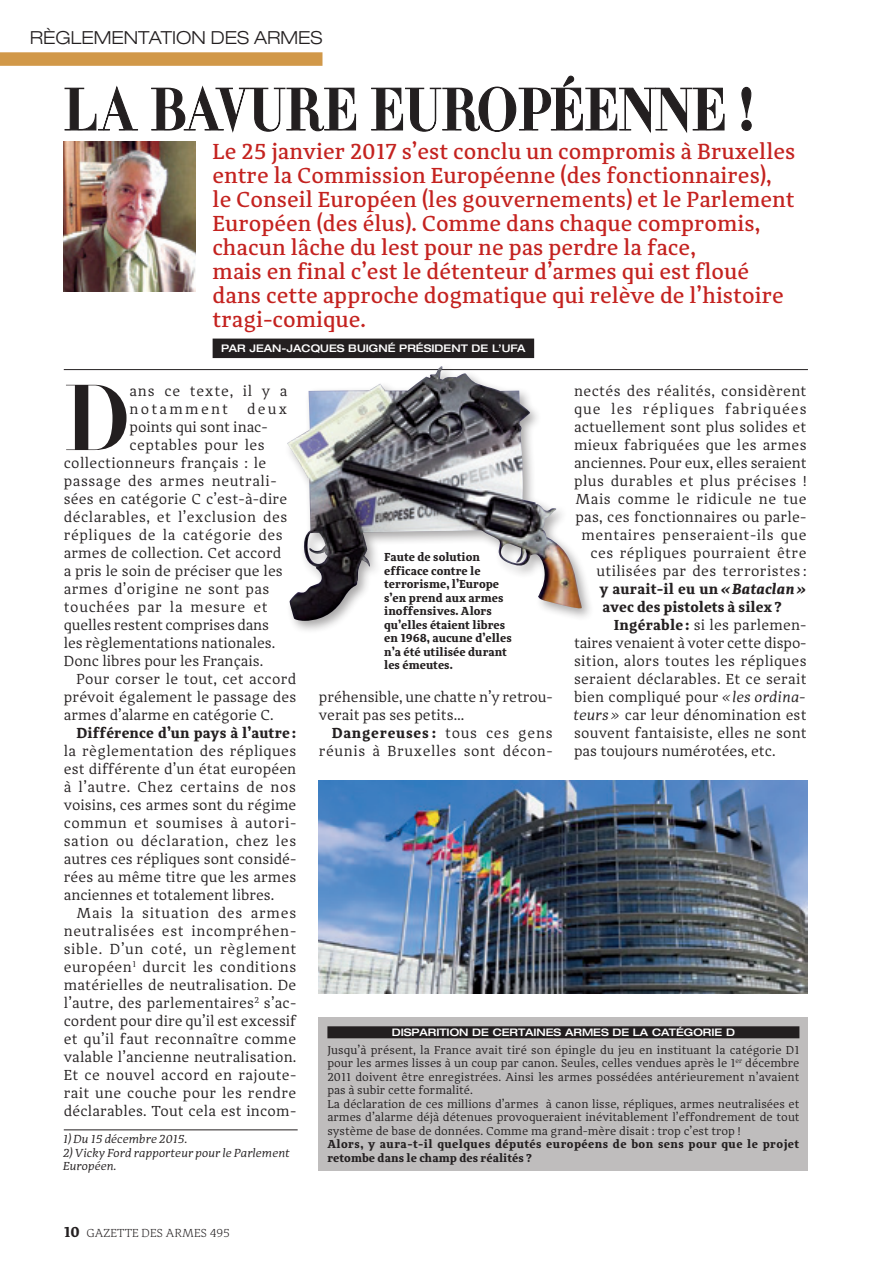
<style>
.page{position:relative;width:893px;height:1263px;background:#fff}
.page>*{position:absolute;margin:0;border:0;box-sizing:border-box;transform-origin:0 0}
.GA-Texte___Lettrine{font:87px "Domani CP";color:#231f20}
.Réglo-Titre{font:55.5px "Domani CP";letter-spacing:.01em;color:#231f20;scale:.93 1}
.GA-Châpo{font:500 22.5px/24px "Adagio Serif";color:#c4221f}
.t1{font:300 expanded 18px "Helvetica Neue";color:#231f20}
.GA-Texte_courant{font:15px/18px "Adagio Serif";letter-spacing:.015em;color:#231f20;text-align:justify}
.GA-Texte___Lettrine-2{font:15px "Adagio Serif";letter-spacing:.025em;color:#231f20}
.GA-Texte___Lettrine-3{font:15px "Adagio Serif";color:#231f20}
.GA-Texte_courant-2{font:15px "Adagio Serif";letter-spacing:.035em;color:#231f20}
.GA-Texte_courant-3{font:15px/18px "Adagio Serif";letter-spacing:-.005em;color:#231f20}
.GA-Texte_courant-4{font:15px/18px "Adagio Serif";letter-spacing:.04em;color:#231f20;text-align:right}
.GA-Texte_courant-5{font:700 15px "Adagio Serif";color:#231f20}
.GA-Texte___Lettrine-4{font:15px "Adagio Serif";letter-spacing:-.005em;color:#231f20}
.GA-Texte___Lettrine-5{font:15px "Adagio Serif";letter-spacing:-.01em;color:#231f20}
.GA-Texte_courant-6{font:15px "Adagio Serif";letter-spacing:.07em;color:#231f20}
.GA-Texte___Lettrine-6{font:15px/18px "Adagio Serif";letter-spacing:.095em;color:#231f20}
.GA-Texte___Lettrine-7{font:15px "Adagio Serif";letter-spacing:.045em;color:#231f20}
.GA-Légende{font:700 12px/13.5px "Adagio Serif";color:#231f20}
.GA-Notes{font:italic 12px/13.5px "Adagio Serif";color:#231f20}
.t2{font:300 12px "Adagio Serif";letter-spacing:.01em;color:#231f20}
.Réglo-Texte_encadré{font:11.85px/13.5px "Adagio Serif";color:#231f20;text-align:justify}
.Réglo-Texte_encadré-2{font:700 11.85px/13.5px "Adagio Serif";letter-spacing:.035em;color:#231f20}
.GA-Auteur_Article{font:500 expanded 10.5px "Helvetica Neue";color:#fff}
.Reglo-Titre_encadré{font:500 expanded 10.35px "Helvetica Neue";color:#fff}
.s1{font-weight:700}
.s2{font-weight:700;font-size:15px}
.s3{font-style:italic}
</style>
<div class="page">
<div style="left:0;top:52px;width:322px;height:14px;background:#d19849"></div>
<svg style="left:64px;top:85px;width:293px;height:48px"></svg>
<svg style="left:371px;top:75px;width:354px;height:58px"></svg>
<svg style="left:741px;top:86px;width:11px;height:45px"></svg>
<div style="left:213px;top:339px;width:321px;height:19px;background:#231f20"></div>
<hr style="left:64px;top:369px;width:744px;height:1px;background:#231f20">
<img style="left:64px;top:141px;width:132px;height:150px">
<hr style="left:64px;top:1129px;width:234px;height:1px;background:#231f20">
<div style="left:319px;top:1017px;width:489px;height:153px;background:#bfbdbd"></div>
<div style="left:327px;top:1026px;width:472px;height:12px;background:#231f20"></div>
<div style="left:283px;top:362px;width:311px;height:272px;background:#231f20;opacity:.4"></div>
<img style="left:287px;top:366px;width:295px;height:255px">
<img style="left:319px;top:780px;width:489px;height:213px">
<p class="t1" style="left:30px;top:27px;width:294px">RÈGLEMENTATION DES ARMES</p>
<p class="Réglo-Titre" style="left:64px;top:75px;width:743px">LA BAVURE EUROPÉENNE !</p>
<p class="GA-Châpo" style="left:213px;top:140px;width:584px">Le 25 janvier 2017 s’est conclu un compromis à Bruxelles entre la Commission Européenne (des fonctionnaires), le Conseil Européen (les gouvernements) et le Parlement Européen (des élus). Comme dans chaque compromis, chacun lâche du lest pour ne pas perdre la face,<br>mais en final c’est le détenteur d’armes qui est floué dans cette approche dogmatique qui relève de l’histoire tragi-comique.</p>
<p class="GA-Auteur_Article" style="left:221px;top:342px;width:306px">PAR JEAN-JACQUES BUIGNÉ PRÉSIDENT DE L’UFA</p>
<p class="GA-Texte___Lettrine" style="left:64px;top:364px;width:67px">D</p>
<p class="GA-Texte___Lettrine-6" style="left:130px;top:382px;width:159px">ans ce texte, il y a notamment</p>
<p class="GA-Texte___Lettrine-2" style="left:247px;top:400px;width:42px">deux</p>
<p class="GA-Texte___Lettrine-3" style="left:130px;top:418px;width:140px">points qui sont inac-</p>
<p class="GA-Texte___Lettrine-2" style="left:130px;top:436px;width:137px">ceptables pour les</p>
<p class="GA-Texte___Lettrine-2" style="left:64px;top:454px;width:204px">collectionneurs français : le</p>
<p class="GA-Texte___Lettrine-2" style="left:64px;top:472px;width:214px">passage des armes neutrali-</p>
<p class="GA-Texte___Lettrine-2" style="left:64px;top:490px;width:225px">sées en catégorie C c’est-à-dire</p>
<p class="GA-Texte___Lettrine-2" style="left:64px;top:508px;width:225px">déclarables, et l’exclusion des</p>
<p class="GA-Texte___Lettrine-2" style="left:64px;top:526px;width:221px">répliques de la catégorie des</p>
<p class="GA-Texte___Lettrine-2" style="left:64px;top:544px;width:219px">armes de collection. Cet accord</p>
<p class="GA-Texte___Lettrine-3" style="left:64px;top:562px;width:221px">a pris le soin de préciser que les</p>
<p class="GA-Texte___Lettrine-2" style="left:64px;top:580px;width:207px">armes d’origine ne sont pas</p>
<p class="GA-Texte___Lettrine-7" style="left:64px;top:598px;width:205px">touchées par la mesure et</p>
<p class="GA-Texte___Lettrine-5" style="left:64px;top:616px;width:207px">quelles restent comprises dans</p>
<p class="GA-Texte___Lettrine-4" style="left:64px;top:634px;width:213px">les règlementations nationales.</p>
<p class="GA-Texte___Lettrine-3" style="left:64px;top:652px;width:201px">Donc libres pour les Français.</p>
<p class="GA-Texte_courant" style="left:64px;top:670px;width:234px;text-indent:13px">Pour corser le tout, cet accord prévoit également le passage des armes d’alarme en catégorie C.</p>
<p class="GA-Texte_courant" style="left:64px;top:724px;width:234px;text-indent:13px"><span class="s1">Différence d’un pays à l’autre : </span>la règlementation des répliques est différente d’un état européen à l’autre. Chez certains de nos voisins, ces armes sont du régime commun et soumises à autori&shy;sation ou déclaration, chez les autres ces répliques sont considé&shy;rées au même titre que les armes anciennes et totalement libres.</p>
<p class="GA-Texte_courant" style="left:64px;top:904px;width:234px;text-indent:13px">Mais la situation des armes neutralisées est incompréhen&shy;sible. D’un coté, un règlement européen<sup>1</sup> durcit les conditions matérielles de neutralisation. De l’autre, des parlementaires<sup>2</sup> s’ac&shy;cordent pour dire qu’il est excessif et qu’il faut reconnaître comme valable l’ancienne neutralisation.<br>Et ce nouvel accord en rajoute&shy;rait une couche pour les rendre déclarables. Tout cela est incom-</p>
<p class="GA-Notes" style="left:64px;top:1133px;width:126px">1) Du 15 décembre 2015.</p>
<p class="GA-Notes" style="left:64px;top:1146px;width:228px">2) Vicky Ford rapporteur pour le Parlement<br>Européen.</p>
<p class="t2" style="left:64px;top:1226px;width:168px"><span class="s2">10</span> GAZETTE DES ARMES 495</p>
<p class="GA-Légende" style="left:384px;top:550px;width:129px">Faute de solution efficace contre le terrorisme, l’Europe s’en prend aux armes inoffensives. Alors qu’elles étaient libres en 1968, aucune d’elles n’a été utilisée durant les émeutes.</p>
<p class="GA-Texte_courant-3" style="left:319px;top:688px;width:235px">préhensible, une chatte n’y retrou&shy;verait pas ses petits…</p>
<p class="GA-Texte_courant-4" style="left:319px;top:724px;width:235px"><span class="s1">Dangereuses :</span> tous ces gens réunis à Bruxelles sont décon-</p>
<p class="GA-Texte_courant" style="left:574px;top:382px;width:234px">nectés des réalités, considèrent</p>
<p class="GA-Texte_courant-6" style="left:574px;top:400px;width:234px">que les répliques fabriquées</p>
<p class="GA-Texte_courant" style="left:574px;top:418px;width:234px">actuellement sont plus solides et</p>
<p class="GA-Texte_courant" style="left:574px;top:436px;width:234px">mieux fabriquées que les armes</p>
<p class="GA-Texte_courant" style="left:574px;top:454px;width:234px">anciennes. Pour eux, elles seraient</p>
<p class="GA-Texte_courant" style="left:574px;top:472px;width:234px">plus durables et plus précises !</p>
<p class="GA-Texte_courant-2" style="left:576px;top:490px;width:232px">Mais comme le ridicule ne tue</p>
<p class="GA-Texte_courant" style="left:576px;top:508px;width:233px">pas, ces fonctionnaires ou parle-</p>
<p class="GA-Texte_courant-2" style="left:582px;top:526px;width:227px">mentaires penseraient-ils que</p>
<p class="GA-Texte_courant" style="left:591px;top:544px;width:217px">ces répliques pourraient être</p>
<p class="GA-Texte_courant" style="left:597px;top:562px;width:212px">utilisées par des terroristes :</p>
<p class="GA-Texte_courant-5" style="left:600px;top:579px;width:209px">y aurait-il eu un <span class="s3">«Bataclan»</span></p>
<p class="GA-Texte_courant-5" style="left:603px;top:597px;width:181px">avec des pistolets à silex?</p>
<p class="GA-Texte_courant" style="left:574px;top:616px;width:234px;text-indent:40px"><span class="s1">Ingérable :</span> si les parlemen&shy;taires venaient à voter cette dispo&shy;sition, alors toutes les répliques seraient déclarables. Et ce serait bien compliqué pour <span class="s3">« les ordina&shy;teurs »</span> car leur dénomination est souvent fantaisiste, elles ne sont pas toujours numérotées, etc.</p>
<p class="Reglo-Titre_encadré" style="left:392px;top:1026px;width:345px">DISPARITION DE CERTAINES ARMES DE LA CATÉGORIE D</p>
<p class="Réglo-Texte_encadré" style="left:327px;top:1043px;width:474px">Jusqu’à présent, la France avait tiré son épingle du jeu en instituant la catégorie D1 pour les armes lisses à un coup par canon. Seules, celles vendues après le 1<sup>er</sup> décembre 2011 doivent être enregistrées. Ainsi les armes possédées antérieurement n’avaient pas à subir cette formalité.</p>
<p class="Réglo-Texte_encadré" style="left:327px;top:1097px;width:474px">La déclaration de ces millions d’armes à canon lisse, répliques, armes neutralisées et armes d’alarme déjà détenues provoqueraient inévitablement l’effondrement de tout système de base de données. Comme ma grand-mère disait : trop c’est trop !</p>
<p class="Réglo-Texte_encadré-2" style="left:327px;top:1138px;width:473px">Alors, y aura-t-il quelques députés européens de bon sens pour que le projet retombe dans le champ des réalités ?</p>
</div>
